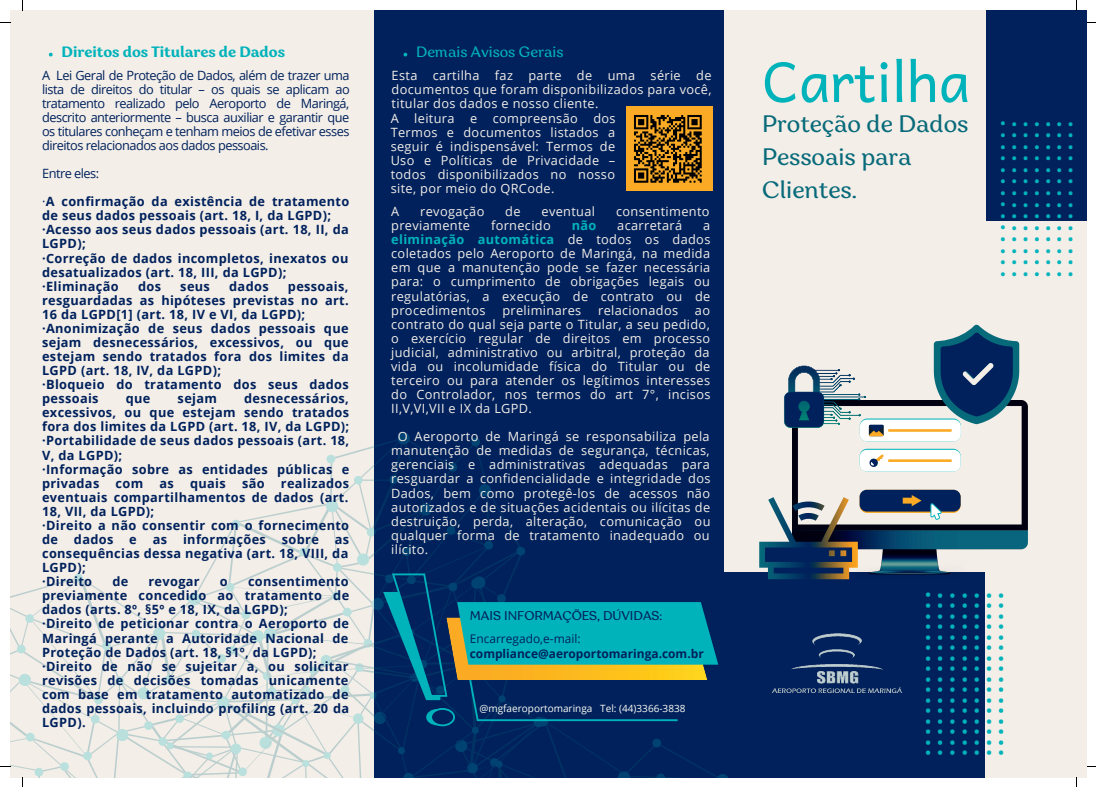
<style>
.page{position:relative;width:1096px;height:787px;background:#fff}
.page>*{position:absolute;margin:0;border:0;box-sizing:border-box;transform-origin:0 0}
.t1{font:55.25px "Andika";color:#00b3bb}
.t2{font:700 25.38px "Open Sans";color:#00b3bb}
.t3{font:23.75px/32.9px "Garbata";color:#076a7a}
.t4{font:700 22.75px "Open Sans";color:#00b3bb}
.t5{font:700 15px "Garbata";color:#00b3bb}
.t6{font:15px "Garbata";color:#00b3bb}
.t7{font:700 12.75px/14.1px "Open Sans";letter-spacing:.025em;color:#00215c}
.t8{font:12.75px/14.1px "Open Sans";letter-spacing:.025em;color:#f3eee8;text-align:justify}
.t9{font:12.75px/14.1px "Open Sans";letter-spacing:-.04em;color:#00215c;text-align:justify}
.t10{font:12.75px "Garbata";color:#00215c}
.t11{font:700 12.75px "Open Sans";color:#00b3bb}
.t12{font:700 12px "Open Sans";color:#00215c}
.t13{font:12px "Open Sans";color:#00215c}
.t14{font:10px "Open Sans";color:#fbfcf3}
.s1{font-weight:400}
.s2{font-weight:700;color:#00b3bb}
</style>
<div class="page">
<div style="left:10px;top:10px;width:1076px;height:768px;background:#f3eee8"></div>
<div style="left:374px;top:10px;width:349px;height:768px;background:#00215c"></div>
<div style="left:717px;top:573px;width:267px;height:205px;background:#00215c"></div>
<div style="left:986px;top:10px;width:100px;height:211px;background:#00215c"></div>
<img style="left:792px;top:401px;width:235px;height:179px">
<svg style="left:933px;top:325px;width:86px;height:99px"></svg>
<svg style="left:859px;top:490px;width:101px;height:23px"></svg>
<div style="left:859px;top:490px;width:101px;height:22px;background:#00215c;border-radius:7px"></div>
<svg style="left:859px;top:449px;width:101px;height:23px"></svg>
<div style="left:859px;top:450px;width:101px;height:22px;background:#fff;border-radius:7px"></div>
<svg style="left:859px;top:418px;width:101px;height:23px"></svg>
<div style="left:859px;top:420px;width:101px;height:21px;background:#fff;border-radius:7px"></div>
<hr style="left:888px;top:429px;width:63px;height:3px;background:#faaa24">
<hr style="left:888px;top:459px;width:63px;height:3px;background:#faaa24">
<svg style="left:784px;top:365px;width:99px;height:71px"></svg>
<svg style="left:930px;top:503px;width:11px;height:17px"></svg>
<svg style="left:902px;top:495px;width:19px;height:11px"></svg>
<svg style="left:869px;top:454px;width:14px;height:13px"></svg>
<svg style="left:759px;top:497px;width:98px;height:82px"></svg>
<img style="left:772px;top:633px;width:130px;height:60px">
<img style="left:626px;top:106px;width:85px;height:85px">
<svg style="left:403px;top:53px;width:4px;height:3px"></svg>
<svg style="left:49px;top:53px;width:4px;height:3px"></svg>
<svg style="left:0;top:431px;width:730px;height:356px"></svg>
<p class="t5" style="left:62px;top:47px;width:225px">Direitos dos Titulares de Dados</p>
<p class="t9" style="left:42px;top:68px;width:309px">A Lei Geral de Proteção de Dados, além de trazer uma lista de direitos do titular – os quais se aplicam ao tratamento realizado pelo Aeroporto de Maringá, descrito anteriormente – busca auxiliar e garantir que os titulares conheçam e tenham meios de efetivar esses direitos relacionados aos dados pessoais.</p>
<p class="t9" style="left:42px;top:166px;width:59px">Entre eles:</p>
<p class="t7" style="left:42px;top:194px;width:309px"><span class="s1">·</span>A confirmação da existência de tratamento de seus dados pessoais (art. 18, I, da LGPD); ·Acesso aos seus dados pessoais (art. 18, II, da LGPD);<br>·Correção de dados incompletos, inexatos ou desatualizados (art. 18, III, da LGPD); ·Eliminação</p>
<p class="t7" style="left:42px;top:279px;width:308px;text-indent:246px">pessoais, resguardadas as hipóteses previstas no art.<br>16 da LGPD[1] (art. 18, IV e VI, da LGPD); ·Anonimização de seus dados pessoais que sejam desnecessários, excessivos, ou que estejam sendo tratados fora dos limites da<br>LGPD (art. 18, IV, da LGPD);<br>·Bloqueio do tratamento dos seus dados pessoais</p>
<p class="t7" style="left:138px;top:279px;width:24px">dos</p>
<p class="t7" style="left:180px;top:279px;width:31px">seus</p>
<p class="t7" style="left:229px;top:279px;width:41px">dados</p>
<p class="t7" style="left:42px;top:391px;width:309px;text-indent:202px">desnecessários, excessivos, ou que estejam sendo tratados fora dos limites da LGPD (art. 18, IV, da LGPD); ·Portabilidade de seus dados pessoais (art. 18,<br>V, da LGPD);<br>·Informação sobre as entidades públicas e privadas</p>
<p class="t7" style="left:126px;top:391px;width:26px">que</p>
<p class="t7" style="left:178px;top:391px;width:41px">sejam</p>
<p class="t7" style="left:42px;top:476px;width:308px;text-indent:239px">realizados eventuais compartilhamentos de dados (art.<br>18, VII, da LGPD);<br>·Direito a não consentir com o fornecimento de dados e as informações sobre as consequências dessa negativa (art. 18, VIII, da<br>LGPD);<br>·Direito</p>
<p class="t7" style="left:116px;top:476px;width:29px">com</p>
<p class="t7" style="left:159px;top:476px;width:16px">as</p>
<p class="t7" style="left:190px;top:476px;width:37px">quais</p>
<p class="t7" style="left:242px;top:476px;width:24px">são</p>
<p class="t7" style="left:42px;top:574px;width:308px;text-indent:206px">consentimento previamente concedido ao tratamento de dados (arts. 8º, §5º e 18, IX, da LGPD);<br>·Direito de peticionar contra o Aeroporto de Maringá perante a Autoridade Nacional de Proteção de Dados (art. 18, §1º, da LGPD); ·Direito de não se sujeitar a, ou solicitar revisões de decisões tomadas unicamente com base em tratamento automatizado de dados pessoais, incluindo profiling (art. 20 da LGPD).</p>
<p class="t7" style="left:112px;top:574px;width:17px">de</p>
<p class="t7" style="left:148px;top:574px;width:53px">revogar</p>
<p class="t7" style="left:220px;top:574px;width:9px">o</p>
<p class="t6" style="left:416px;top:47px;width:149px">Demais Avisos Gerais</p>
<p class="t8" style="left:390px;top:68px;width:322px;text-align:left">Esta cartilha faz parte de uma série de documentos que foram disponibilizados para você, titular dos dados e nosso cliente.<br>A leitura e compreensão dos<br>Termos e documentos listados a<br>seguir é indispensável: Termos de<br>Uso e Políticas de Privacidade –<br>todos disponibilizados no nosso<br>site, por meio do QRCode.</p>
<p class="t8" style="left:391px;top:204px;width:10px">A</p>
<p class="t8" style="left:420px;top:204px;width:66px">revogação</p>
<p class="t8" style="left:505px;top:204px;width:17px">de</p>
<p class="t8" style="left:541px;top:204px;width:55px">eventual</p>
<p class="t8" style="left:616px;top:204px;width:95px">consentimento</p>
<p class="t8" style="left:391px;top:218px;width:80px">previamente</p>
<p class="t8" style="left:491px;top:218px;width:61px">fornecido</p>
<p class="t11" style="left:571px;top:217px;width:26px">não</p>
<p class="t8" style="left:617px;top:218px;width:66px">acarretará</p>
<p class="t8" style="left:391px;top:218px;width:320px;text-indent:312px">a <span class="s2">eliminação automática</span> de todos os dados coletados pelo Aeroporto de Maringá, na medida em que a manutenção pode se fazer necessária para: o cumprimento de obrigações legais ou regulatórias, a execução de contrato ou de procedimentos</p>
<p class="t8" style="left:502px;top:303px;width:80px">preliminares</p>
<p class="t8" style="left:598px;top:303px;width:81px">relacionados</p>
<p class="t8" style="left:391px;top:303px;width:321px;text-indent:304px">ao contrato do qual seja parte o Titular, a seu pedido, o exercício regular de direitos em processo judicial, administrativo ou arbitral, proteção da vida ou incolumidade física do Titular ou de terceiro ou para atender os legítimos interesses do Controlador, nos termos do art 7°, incisos II,V,VI,VII e IX da LGPD.</p>
<p class="t8" style="left:391px;top:429px;width:321px;text-indent:6px">O Aeroporto de Maringá se responsabiliza pela manutenção de medidas de segurança, técnicas, gerenciais e administrativas adequadas para resguardar a confidencialidade e integridade dos Dados, bem como protegê-los de acessos não autorizados e de situações acidentais ou ilícitas de destruição, perda, alteração, comunicação ou qualquer forma de tratamento inadequado ou ilícito.</p>
<p class="t10" style="left:470px;top:611px;width:194px">MAIS INFORMAÇÕES, DÚVIDAS:</p>
<p class="t13" style="left:470px;top:630px;width:112px">Encarregado,e-mail:</p>
<p class="t12" style="left:470px;top:645px;width:235px">compliance@aeroportomaringa.com.br</p>
<p class="t14" style="left:479px;top:702px;width:207px">@mgfaeroportomaringa Tel: (44)3366-3838</p>
<h1 class="t1" style="left:762px;top:35px;width:209px">Cartilha</h1>
<h3 class="t3" style="left:762px;top:110px;width:207px">Proteção de Dados<br>Pessoais para<br>Clientes.</h3>
<h3 class="t4" style="left:1025px;top:120px;width:158px;rotate:90deg">..............</h3>
<h3 class="t4" style="left:1037px;top:121px;width:158px;rotate:90deg">..............</h3>
<h3 class="t4" style="left:1048px;top:121px;width:158px;rotate:90deg">..............</h3>
<h3 class="t4" style="left:1059px;top:121px;width:158px;rotate:90deg">..............</h3>
<h3 class="t4" style="left:1070px;top:121px;width:158px;rotate:90deg">..............</h3>
<h3 class="t4" style="left:1082px;top:121px;width:158px;rotate:90deg">..............</h3>
<h3 class="t4" style="left:1093px;top:121px;width:158px;rotate:90deg">..............</h3>
<h2 class="t2" style="left:953px;top:591px;width:166px;rotate:90deg">................</h2>
<h2 class="t2" style="left:965px;top:592px;width:166px;rotate:90deg">................</h2>
<h2 class="t2" style="left:977px;top:592px;width:166px;rotate:90deg">................</h2>
<h2 class="t2" style="left:990px;top:592px;width:166px;rotate:90deg">................</h2>
<h2 class="t2" style="left:1002px;top:592px;width:166px;rotate:90deg">................</h2>
<h2 class="t2" style="left:1014px;top:592px;width:166px;rotate:90deg">................</h2>
<h2 class="t2" style="left:1026px;top:592px;width:166px;rotate:90deg">................</h2>
</div>
